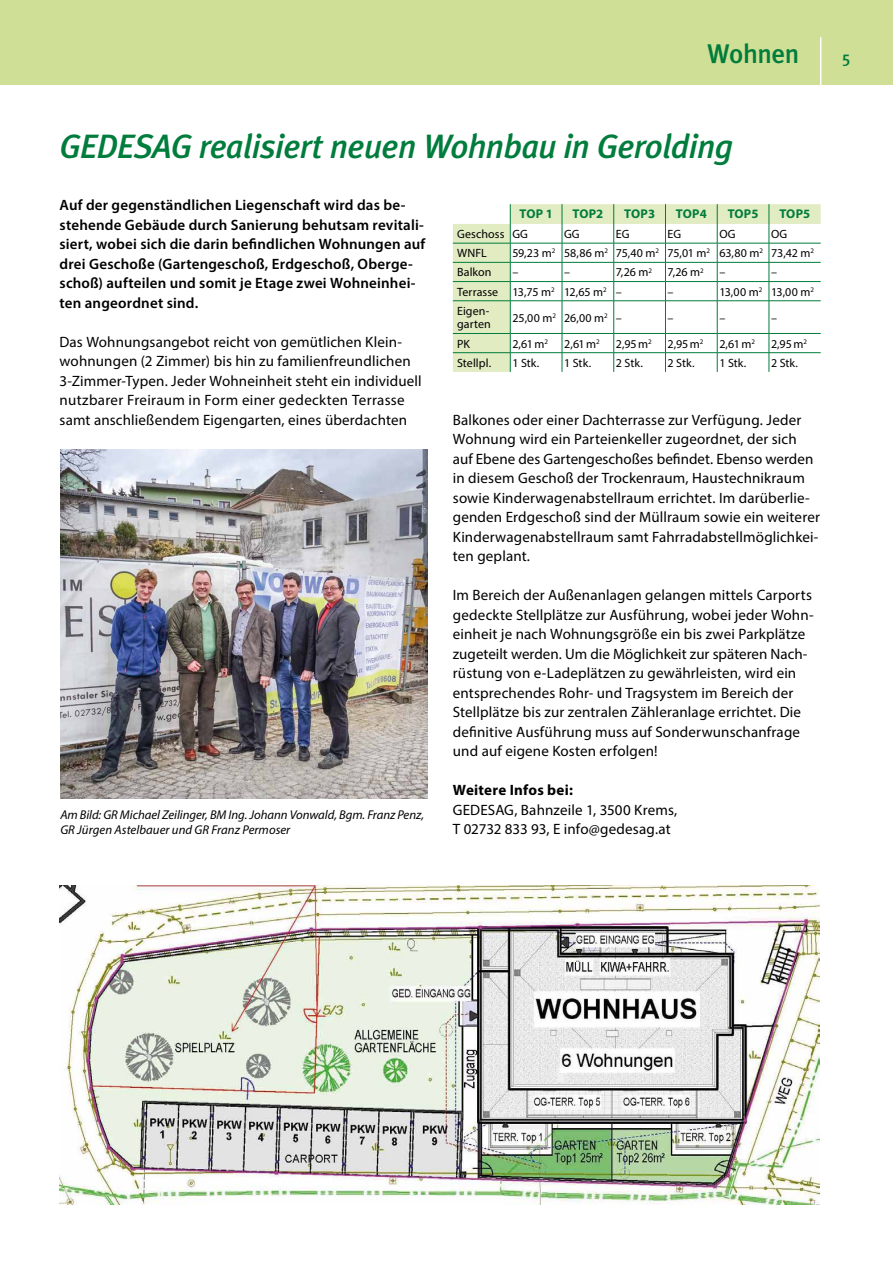
<style>
.page{position:relative;width:893px;height:1263px;background:#fff}
.page>*{position:absolute;margin:0;border:0;box-sizing:border-box;transform-origin:0 0}
.t1{font:italic 500 33.75px "Meta Plus";letter-spacing:-.02em;color:#007c3c}
.t2{font:500 27px "Meta Plus";letter-spacing:-.015em;color:#007c3c}
.t3{font:500 16.5px "Meta Plus";color:#007c3c}
.t4{font:15px/19.5px "Myriad Pro";letter-spacing:.01em;color:#000}
.t5{font:600 15px/19.5px "Myriad Pro";letter-spacing:.015em;color:#000}
.t6{font:700 15px "Myriad Pro";letter-spacing:.015em;color:#000}
.t7{font:italic 12.75px/15px "Myriad Pro";letter-spacing:-.005em;color:#000}
.t8{font:700 12.75px "Myriad Pro";letter-spacing:.01em;color:#007c3c}
.t9{font:12px/13.5px "Myriad Pro";letter-spacing:.005em;color:#000}
</style>
<div class="page">
<div style="left:0;top:0;width:893px;height:85px;background:#cfdf96"></div>
<hr style="left:820px;top:37px;width:1px;height:49px;background:#fff">
<img style="left:60px;top:886px;width:760px;height:318px">
<img style="left:60px;top:449px;width:367px;height:350px">
<svg style="left:453px;top:204px;width:368px;height:168px"></svg>
<hr style="left:453px;top:243px;width:57px;height:1px;background:#007c3c">
<hr style="left:510px;top:243px;width:52px;height:1px;background:#007c3c">
<hr style="left:562px;top:243px;width:52px;height:1px;background:#007c3c">
<hr style="left:614px;top:243px;width:51px;height:1px;background:#007c3c">
<hr style="left:665px;top:243px;width:52px;height:1px;background:#007c3c">
<hr style="left:717px;top:243px;width:52px;height:1px;background:#007c3c">
<hr style="left:769px;top:243px;width:52px;height:1px;background:#007c3c">
<hr style="left:453px;top:262px;width:57px;height:1px;background:#007c3c">
<hr style="left:510px;top:262px;width:52px;height:1px;background:#007c3c">
<hr style="left:562px;top:262px;width:52px;height:1px;background:#007c3c">
<hr style="left:614px;top:262px;width:51px;height:1px;background:#007c3c">
<hr style="left:665px;top:262px;width:52px;height:1px;background:#007c3c">
<hr style="left:717px;top:262px;width:52px;height:1px;background:#007c3c">
<hr style="left:769px;top:262px;width:52px;height:1px;background:#007c3c">
<hr style="left:453px;top:281px;width:57px;height:1px;background:#007c3c">
<hr style="left:510px;top:281px;width:52px;height:1px;background:#007c3c">
<hr style="left:562px;top:281px;width:52px;height:1px;background:#007c3c">
<hr style="left:614px;top:281px;width:51px;height:1px;background:#007c3c">
<hr style="left:665px;top:281px;width:52px;height:1px;background:#007c3c">
<hr style="left:717px;top:281px;width:52px;height:1px;background:#007c3c">
<hr style="left:769px;top:281px;width:52px;height:1px;background:#007c3c">
<hr style="left:453px;top:300px;width:57px;height:1px;background:#007c3c">
<hr style="left:510px;top:300px;width:52px;height:1px;background:#007c3c">
<hr style="left:562px;top:300px;width:52px;height:1px;background:#007c3c">
<hr style="left:614px;top:300px;width:51px;height:1px;background:#007c3c">
<hr style="left:665px;top:300px;width:52px;height:1px;background:#007c3c">
<hr style="left:717px;top:300px;width:52px;height:1px;background:#007c3c">
<hr style="left:769px;top:300px;width:52px;height:1px;background:#007c3c">
<hr style="left:453px;top:333px;width:57px;height:1px;background:#007c3c">
<hr style="left:510px;top:333px;width:52px;height:1px;background:#007c3c">
<hr style="left:562px;top:333px;width:52px;height:1px;background:#007c3c">
<hr style="left:614px;top:333px;width:51px;height:1px;background:#007c3c">
<hr style="left:665px;top:333px;width:52px;height:1px;background:#007c3c">
<hr style="left:717px;top:333px;width:52px;height:1px;background:#007c3c">
<hr style="left:769px;top:333px;width:52px;height:1px;background:#007c3c">
<hr style="left:453px;top:352px;width:57px;height:1px;background:#007c3c">
<hr style="left:510px;top:352px;width:52px;height:1px;background:#007c3c">
<hr style="left:562px;top:352px;width:52px;height:1px;background:#007c3c">
<hr style="left:614px;top:352px;width:51px;height:1px;background:#007c3c">
<hr style="left:665px;top:352px;width:52px;height:1px;background:#007c3c">
<hr style="left:717px;top:352px;width:52px;height:1px;background:#007c3c">
<hr style="left:769px;top:352px;width:52px;height:1px;background:#007c3c">
<h2 class="t2" style="left:707px;top:38px;width:94px">Wohnen</h2>
<p class="t3" style="left:842px;top:47px;width:10px">5</p>
<h1 class="t1" style="left:60px;top:127px;width:675px">GEDESAG realisiert neuen Wohnbau in Gerolding</h1>
<p class="t5" style="left:60px;top:195px;width:367px">Auf der gegenständlichen Liegenschaft wird das be&shy;stehende Gebäude durch Sanierung behutsam revitali&shy;siert, wobei sich die darin befindlichen Wohnungen auf drei Geschoße (Gartengeschoß, Erdgeschoß, Oberge&shy;schoß) aufteilen und somit je Etage zwei Wohneinhei&shy;ten angeordnet sind.</p>
<p class="t4" style="left:60px;top:331px;width:364px">Das Wohnungsangebot reicht von gemütlichen Klein&shy;wohnungen (2 Zimmer) bis hin zu familienfreundlichen 3-Zimmer-Typen. Jeder Wohneinheit steht ein individuell nutzbarer Freiraum in Form einer gedeckten Terrasse samt anschließendem Eigengarten, eines überdachten</p>
<p class="t8" style="left:519px;top:205px;width:35px">TOP 1</p>
<p class="t8" style="left:572px;top:205px;width:32px">TOP2</p>
<p class="t8" style="left:624px;top:205px;width:32px">TOP3</p>
<p class="t8" style="left:676px;top:205px;width:32px">TOP4</p>
<p class="t8" style="left:728px;top:205px;width:32px">TOP5</p>
<p class="t8" style="left:779px;top:205px;width:32px">TOP5</p>
<p class="t9" style="left:457px;top:227px;width:72px">Geschoss GG</p>
<p class="t9" style="left:564px;top:227px;width:17px">GG</p>
<p class="t9" style="left:616px;top:227px;width:15px">EG</p>
<p class="t9" style="left:668px;top:227px;width:15px">EG</p>
<p class="t9" style="left:719px;top:227px;width:18px">OG</p>
<p class="t9" style="left:771px;top:227px;width:18px">OG</p>
<p class="t9" style="left:457px;top:246px;width:31px">WNFL</p>
<p class="t9" style="left:512px;top:246px;width:303px">59,23 m<sup>2</sup> 58,86 m<sup>2</sup> 75,40 m<sup>2</sup> 75,01 m<sup>2</sup> 63,80 m<sup>2</sup> 73,42 m<sup>2</sup></p>
<p class="t9" style="left:457px;top:265px;width:36px">Balkon</p>
<p class="t9" style="left:512px;top:265px;width:7px">–</p>
<p class="t9" style="left:564px;top:265px;width:7px">–</p>
<p class="t9" style="left:616px;top:265px;width:38px">7,26 m<sup>2</sup></p>
<p class="t9" style="left:668px;top:265px;width:38px">7,26 m<sup>2</sup></p>
<p class="t9" style="left:719px;top:265px;width:7px">–</p>
<p class="t9" style="left:771px;top:265px;width:7px">–</p>
<p class="t9" style="left:457px;top:285px;width:166px">Terrasse 13,75 m<sup>2</sup> 12,65 m<sup>2</sup> –</p>
<p class="t9" style="left:668px;top:285px;width:7px">–</p>
<p class="t9" style="left:719px;top:285px;width:96px">13,00 m<sup>2</sup> 13,00 m<sup>2</sup></p>
<p class="t9" style="left:457px;top:304px;width:35px">Eigen&shy;garten</p>
<p class="t9" style="left:512px;top:311px;width:111px">25,00 m<sup>2</sup> 26,00 m<sup>2</sup> –</p>
<p class="t9" style="left:668px;top:311px;width:7px">–</p>
<p class="t9" style="left:719px;top:311px;width:7px">–</p>
<p class="t9" style="left:771px;top:311px;width:7px">–</p>
<p class="t9" style="left:457px;top:337px;width:14px">PK</p>
<p class="t9" style="left:512px;top:337px;width:37px">2,61m<sup>2</sup></p>
<p class="t9" style="left:564px;top:337px;width:37px">2,61m<sup>2</sup></p>
<p class="t9" style="left:616px;top:337px;width:37px">2,95m<sup>2</sup></p>
<p class="t9" style="left:668px;top:337px;width:37px">2,95m<sup>2</sup></p>
<p class="t9" style="left:719px;top:337px;width:37px">2,61m<sup>2</sup></p>
<p class="t9" style="left:771px;top:337px;width:37px">2,95m<sup>2</sup></p>
<p class="t9" style="left:457px;top:356px;width:36px">Stellpl.</p>
<p class="t9" style="left:512px;top:356px;width:29px">1 Stk.</p>
<p class="t9" style="left:564px;top:356px;width:29px">1 Stk.</p>
<p class="t9" style="left:616px;top:356px;width:29px">2 Stk.</p>
<p class="t9" style="left:668px;top:356px;width:29px">2 Stk.</p>
<p class="t9" style="left:719px;top:356px;width:29px">1 Stk.</p>
<p class="t9" style="left:771px;top:356px;width:29px">2 Stk.</p>
<p class="t4" style="left:453px;top:409px;width:369px">Balkones oder einer Dachterrasse zur Verfügung. Jeder Wohnung wird ein Parteienkeller zugeordnet, der sich auf Ebene des Gartengeschoßes befindet. Ebenso werden in diesem Geschoß der Trockenraum, Haustechnikraum sowie Kinderwagenabstellraum errichtet. Im darüberlie&shy;genden Erdgeschoß sind der Müllraum sowie ein weiterer Kinderwagenabstellraum samt Fahrradabstellmöglichkei&shy;ten geplant.</p>
<p class="t4" style="left:453px;top:585px;width:362px">Im Bereich der Außenanlagen gelangen mittels Carports gedeckte Stellplätze zur Ausführung, wobei jeder Wohn&shy;einheit je nach Wohnungsgröße ein bis zwei Parkplätze zugeteilt werden. Um die Möglichkeit zur späteren Nach&shy;rüstung von e-Ladeplätzen zu gewährleisten, wird ein entsprechendes Rohr- und Tragsystem im Bereich der Stellplätze bis zur zentralen Zähleranlage errichtet. Die definitive Ausführung muss auf Sonderwunschanfrage und auf eigene Kosten erfolgen!</p>
<p class="t6" style="left:453px;top:780px;width:122px">Weitere Infos bei:</p>
<p class="t4" style="left:453px;top:799px;width:226px">GEDESAG, Bahnzeile 1, 3500 Krems,<br>T 02732 833 93, E info@gedesag.at</p>
<p class="t7" style="left:60px;top:807px;width:365px">Am Bild: GR Michael Zeilinger, BM Ing. Johann Vonwald, Bgm. Franz Penz,<br>GR Jürgen Astelbauer und GR Franz Permoser</p>
</div>
